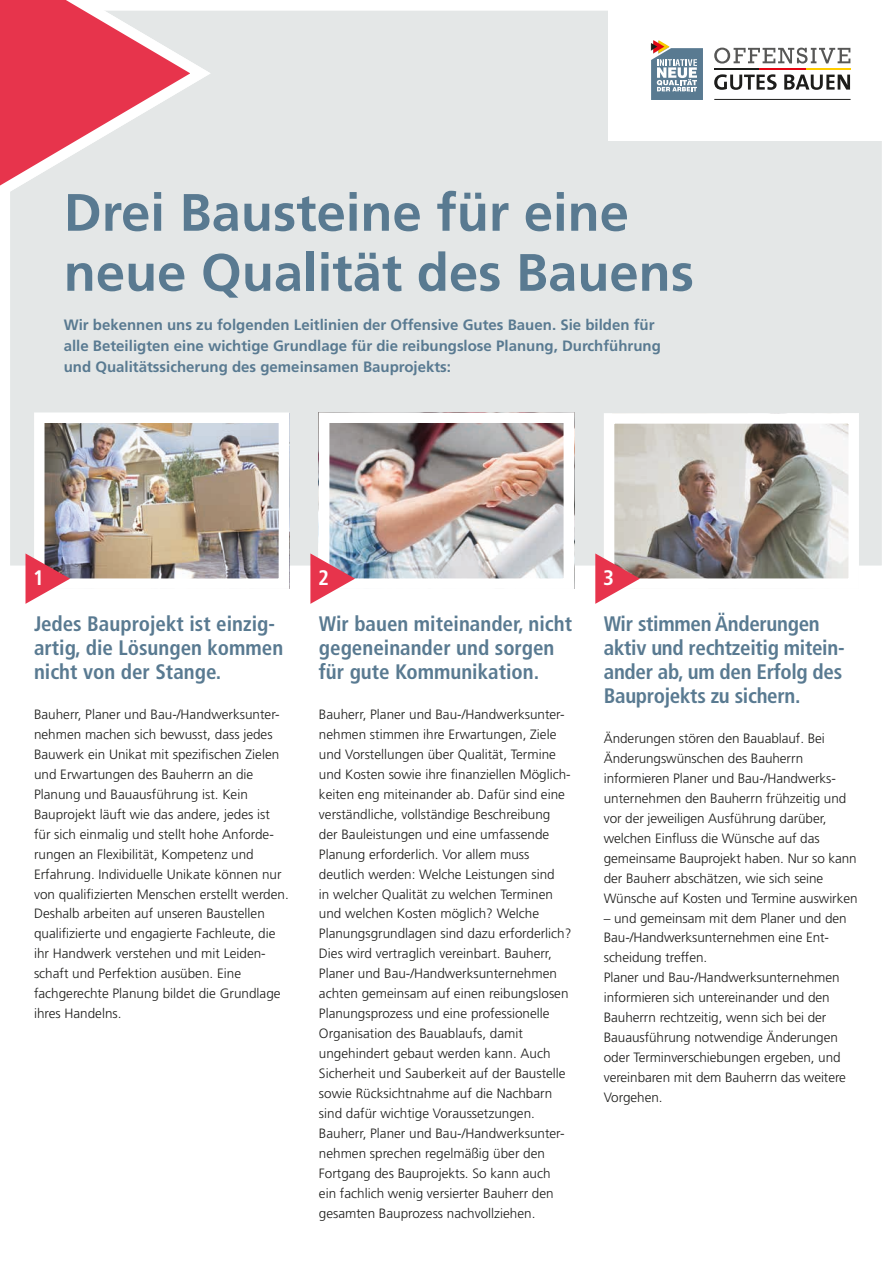
<style>
.page{position:relative;width:893px;height:1263px;background:#fff}
.page>*{position:absolute;margin:0;border:0;box-sizing:border-box;transform-origin:0 0}
.t1{font:700 52.5px/60px "Frutiger LT Std";color:#597a91}
.t2{font:700 condensed 21px/24px "Frutiger LT Std";color:#597a91}
.t3{font:700 condensed 21px "Frutiger LT Std";color:#fff}
.t4{font:700 15px/21px "Frutiger LT Std";color:#597a91}
.t5{font:300 13.5px/20px "Frutiger LT Std";color:#1d1d1b}
</style>
<div class="page">
<div style="left:5px;top:5px;width:882px;height:566px;background:#e4e7e7"></div>
<div style="left:0;top:0;width:892px;height:576px;border:11px solid #fff"></div>
<div style="left:608px;top:0;width:284px;height:140px;background:#fff"></div>
<svg style="left:714px;top:74px;width:136px;height:16px"></svg>
<hr style="left:714px;top:68px;width:45px;height:2px;background:#1d1d1b">
<hr style="left:759px;top:68px;width:47px;height:2px;background:#e30614">
<hr style="left:806px;top:68px;width:44px;height:2px;background:#fc0">
<svg style="left:651px;top:40px;width:52px;height:60px"></svg>
<hr style="left:714px;top:99px;width:136px;height:1px;background:#1d1d1b">
<svg style="left:714px;top:48px;width:136px;height:16px"></svg>
<img style="left:45px;top:423px;width:233px;height:155px">
<div style="left:34px;top:412px;width:255px;height:177px;border:10px solid #fff"></div>
<svg style="left:26px;top:553px;width:44px;height:51px"></svg>
<img style="left:330px;top:423px;width:233px;height:155px">
<div style="left:319px;top:412px;width:255px;height:177px;border:10px solid #fff"></div>
<svg style="left:310px;top:553px;width:45px;height:51px"></svg>
<img style="left:615px;top:424px;width:233px;height:154px">
<div style="left:604px;top:413px;width:255px;height:176px;border:10px solid #fff"></div>
<svg style="left:595px;top:553px;width:45px;height:51px"></svg>
<svg style="left:0;top:0;width:221px;height:220px"></svg>
<h1 class="t1" style="left:64px;top:183px;width:632px">Drei Bausteine für eine neue Qualität des Bauens</h1>
<p class="t4" style="left:64px;top:315px;width:599px">Wir bekennen uns zu folgenden Leitlinien der Offensive Gutes Bauen. Sie bilden für alle Beteiligten eine wichtige Grundlage für die reibungslose Planung, Durchführung und Qualitätssicherung des gemeinsamen Bauprojekts:</p>
<h2 class="t3" style="left:33px;top:565px;width:12px">1</h2>
<h2 class="t3" style="left:318px;top:565px;width:12px">2</h2>
<h2 class="t3" style="left:603px;top:565px;width:12px">3</h2>
<h2 class="t2" style="left:34px;top:612px;width:251px">Jedes Bauprojekt ist einzig&shy;artig, die Lösungen kommen nicht von der Stange.</h2>
<p class="t5" style="left:34px;top:704px;width:256px">Bauherr, Planer und Bau-/Handwerksunter&shy;nehmen machen sich bewusst, dass jedes Bauwerk ein Unikat mit spezifischen Zielen und Erwartungen des Bauherrn an die Planung und Bauausführung ist. Kein Bauprojekt läuft wie das andere, jedes ist für sich einmalig und stellt hohe Anforde&shy;rungen an Flexibilität, Kompetenz und Erfahrung. Individuelle Unikate können nur von qualifizierten Menschen erstellt werden.<br>Deshalb arbeiten auf unseren Baustellen qualifizierte und engagierte Fachleute, die ihr Handwerk verstehen und mit Leiden&shy;schaft und Perfektion ausüben. Eine fachgerechte Planung bildet die Grundlage ihres Handelns.</p>
<h2 class="t2" style="left:319px;top:612px;width:255px">Wir bauen miteinander, nicht gegeneinander und sorgen für gute Kommunikation.</h2>
<p class="t5" style="left:319px;top:704px;width:254px">Bauherr, Planer und Bau-/Handwerksunter&shy;nehmen stimmen ihre Erwartungen, Ziele und Vorstellungen über Qualität, Termine und Kosten sowie ihre finanziellen Möglich&shy;keiten eng miteinander ab. Dafür sind eine verständliche, vollständige Beschreibung der Bauleistungen und eine umfassende Planung erforderlich. Vor allem muss deutlich werden: Welche Leistungen sind<br>in welcher Qualität zu welchen Terminen und welchen Kosten möglich? Welche Planungsgrundlagen sind dazu erforderlich?<br>Dies wird vertraglich vereinbart. Bauherr, Planer und Bau-/Handwerksunternehmen achten gemeinsam auf einen reibungslosen Planungsprozess und eine professionelle Organisation des Bauablaufs, damit ungehindert gebaut werden kann. Auch Sicherheit und Sauberkeit auf der Baustelle sowie Rücksichtnahme auf die Nachbarn sind dafür wichtige Voraussetzungen.<br>Bauherr, Planer und Bau-/Handwerksunter&shy;nehmen sprechen regelmäßig über den Fortgang des Bauprojekts. So kann auch<br>ein fachlich wenig versierter Bauherr den gesamten Bauprozess nachvollziehen.</p>
<h2 class="t2" style="left:604px;top:612px;width:242px">Wir stimmen Änderungen aktiv und rechtzeitig mitein&shy;ander ab, um den Erfolg des<br>Bauprojekts zu sichern.</h2>
<p class="t5" style="left:604px;top:728px;width:255px">Änderungen stören den Bauablauf. Bei Änderungswünschen des Bauherrn informieren Planer und Bau-/Handwerks&shy;unternehmen den Bauherrn frühzeitig und vor der jeweiligen Ausführung darüber, welchen Einfluss die Wünsche auf das gemeinsame Bauprojekt haben. Nur so kann der Bauherr abschätzen, wie sich seine Wünsche auf Kosten und Termine auswirken</p>
<p class="t5" style="left:604px;top:908px;width:244px">– und gemeinsam mit dem Planer und den Bau-/Handwerksunternehmen eine Ent&shy;scheidung treffen.<br>Planer und Bau-/Handwerksunternehmen informieren sich untereinander und den Bauherrn rechtzeitig, wenn sich bei der Bauausführung notwendige Änderungen oder Terminverschiebungen ergeben, und vereinbaren mit dem Bauherrn das weitere Vorgehen.</p>
</div>
